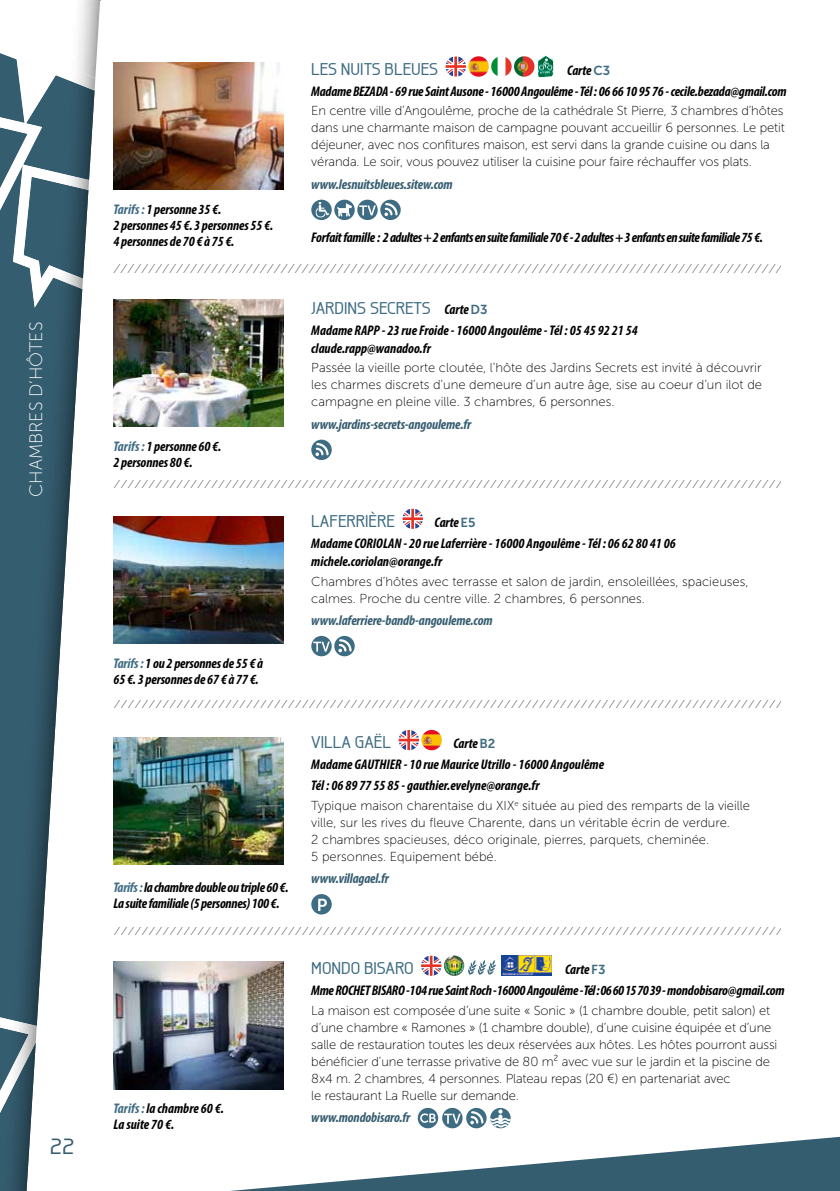
<style>
.page{position:relative;width:840px;height:1191px;background:#fff}
.page>*{position:absolute;margin:0;border:0;box-sizing:border-box;transform-origin:0 0}
.t1{font:500 22px "Galette";color:#355d70}
.t2{font:18px "Museo Sans 100";color:#fff}
.t3{font:500 17px "Galette";color:#3e6c83}
.t4{font:italic 700 condensed 14px/16px "Myriad Pro";letter-spacing:-.01em;color:#000}
.t5{font:italic 700 condensed 14px "Myriad Pro";letter-spacing:-.01em;color:#355d70}
.t6{font:italic 700 condensed 14px "Myriad Pro";letter-spacing:-.03em;color:#000}
.t7{font:13px/17px "Museo Sans 100";letter-spacing:-.01em;color:#000}
.s1{color:#3e6c83}
.s2{font-family:"Museo Sans 700";font-weight:400;font-style:normal;font-stretch:normal;font-size:13px;color:#3e6c83}
.s3{font-family:"Myriad Pro";font-weight:700;font-style:italic;font-stretch:condensed;font-size:14px;color:#000}
.s4{font-family:"Museo Sans 700";font-weight:400;font-size:13px}
</style>
<div class="page">
<img style="left:0;top:308px;width:82px;height:714px">
<img style="left:0;top:1113px;width:32px;height:78px">
<img style="left:0;top:1017px;width:37px;height:96px">
<img style="left:113px;top:308px;width:170px;height:119px">
<img style="left:113px;top:516px;width:170px;height:128px">
<img style="left:113px;top:737px;width:170px;height:128px">
<img style="left:113px;top:961px;width:170px;height:128px">
<svg style="left:230px;top:1136px;width:610px;height:55px"></svg>
<div style="left:311px;top:439px;width:20px;height:21px;background:#3e6c83;border-radius:50%"></div>
<svg style="left:314px;top:442px;width:15px;height:14px"></svg>
<svg style="left:402px;top:508px;width:20px;height:21px"></svg>
<div style="left:311px;top:636px;width:20px;height:20px;background:#3e6c83;border-radius:50%"></div>
<svg style="left:313px;top:641px;width:16px;height:10px"></svg>
<div style="left:334px;top:636px;width:20px;height:20px;background:#3e6c83;border-radius:50%"></div>
<svg style="left:337px;top:638px;width:15px;height:15px"></svg>
<svg style="left:398px;top:730px;width:21px;height:20px"></svg>
<img style="left:421px;top:730px;width:20px;height:20px">
<div style="left:311px;top:894px;width:20px;height:20px;background:#3e6c83;border-radius:50%"></div>
<svg style="left:318px;top:898px;width:9px;height:13px"></svg>
<svg style="left:114px;top:480px;width:666px;height:7px"></svg>
<svg style="left:114px;top:700px;width:666px;height:7px"></svg>
<svg style="left:114px;top:927px;width:666px;height:7px"></svg>
<svg style="left:0;top:0;width:780px;height:308px"></svg>
<svg style="left:421px;top:955px;width:20px;height:21px"></svg>
<img style="left:443px;top:955px;width:21px;height:21px">
<svg style="left:468px;top:960px;width:28px;height:14px"></svg>
<img style="left:501px;top:955px;width:50px;height:20px">
<svg style="left:417px;top:1107px;width:21px;height:21px"></svg>
<svg style="left:420px;top:1113px;width:15px;height:9px"></svg>
<svg style="left:442px;top:1107px;width:20px;height:21px"></svg>
<svg style="left:444px;top:1113px;width:16px;height:10px"></svg>
<svg style="left:466px;top:1107px;width:20px;height:21px"></svg>
<svg style="left:469px;top:1110px;width:15px;height:14px"></svg>
<svg style="left:490px;top:1109px;width:20px;height:19px"></svg>
<h2 class="t2" style="left:26px;top:497px;width:177px;rotate:-90deg">CHAMBRES D’HÔTES</h2>
<h1 class="t1" style="left:50px;top:1132px;width:26px">22</h1>
<p class="t4" style="left:113px;top:201px;width:161px"><span class="s1">Tarifs :</span> 1 personne 35 €.<br>2 personnes 45 €. 3 personnes 55 €.<br>4 personnes de 70 € à 75 €.</p>
<p class="t4" style="left:113px;top:438px;width:109px"><span class="s1">Tarifs :</span> 1 personne 60 €.<br>2 personnes 80 €.</p>
<p class="t4" style="left:113px;top:655px;width:151px"><span class="s1">Tarifs :</span> 1 ou 2 personnes de 55 € à<br>65 €. 3 personnes de 67 € à 77 €.</p>
<p class="t4" style="left:113px;top:879px;width:176px"><span class="s1">Tarifs :</span> la chambre double ou triple 60 €.<br>La suite familiale (5 personnes) 100 €.</p>
<p class="t4" style="left:113px;top:1100px;width:112px"><span class="s1">Tarifs :</span> la chambre 60 €.<br>La suite 70 €.</p>
<h3 class="t3" style="left:311px;top:58px;width:128px">LES NUITS BLEUES</h3>
<p class="t4" style="left:311px;top:59px;width:476px;line-height:20.8px;text-indent:256px">Carte <span class="s2">C3<br></span>Madame BEZADA - 69 rue Saint Ausone - 16000 Angoulême - Tél : 06 66 10 95 76 - cecile.bezada@gmail.com</p>
<p class="t7" style="left:311px;top:103px;width:475px">En centre ville d’Angoulême, proche de la cathédrale St Pierre, 3 chambres d’hôtes dans une charmante maison de campagne pouvant accueillir 6 personnes. Le petit déjeuner, avec nos confitures maison, est servi dans la grande cuisine ou dans la véranda. Le soir, vous pouvez utiliser la cuisine pour faire réchau-er vos plats.</p>
<p class="t5" style="left:311px;top:175px;width:143px">www.lesnuitsbleues.sitew.com</p>
<p class="t6" style="left:311px;top:228px;width:453px">Forfait famille : 2 adultes + 2 enfants en suite familiale 70 € - 2 adultes + 3 enfants en suite familiale 75 €.</p>
<h3 class="t3" style="left:311px;top:297px;width:178px">JARDINS SECRETS <span class="s3">Carte</span> <span class="s4">D3</span></h3>
<p class="t4" style="left:311px;top:320px;width:328px;line-height:18px">Madame RAPP - 23 rue Froide - 16000 Angoulême - Tél : 05 45 92 21 54 claude.rapp@wanadoo.fr</p>
<p class="t7" style="left:311px;top:359px;width:452px;text-align:justify">Passée la vieille porte cloutée, l’hôte des Jardins Secrets est invité à découvrir les charmes discrets d’une demeure d’un autre âge, sise au coeur d’un ilot de campagne en pleine ville. 3 chambres, 6 personnes.</p>
<p class="t5" style="left:311px;top:415px;width:161px">www.jardins-secrets-angouleme.fr</p>
<h3 class="t3" style="left:311px;top:510px;width:85px">LAFERRIÈRE</h3>
<p class="t4" style="left:311px;top:511px;width:366px;line-height:20.8px;text-indent:123px">Carte <span class="s2">E5<br></span>Madame CORIOLAN - 20 rue Laferrière - 16000 Angoulême - Tél : 06 62 80 41 06</p>
<p class="t4" style="left:311px;top:553px;width:132px">michele.coriolan@orange.fr</p>
<p class="t7" style="left:311px;top:573px;width:438px">Chambres d’hôtes avec terrasse et salon de jardin, ensoleillées, spacieuses, calmes. Proche du centre ville. 2 chambres, 6 personnes.</p>
<p class="t5" style="left:311px;top:612px;width:183px">www.laferriere-bandb-angouleme.com</p>
<h3 class="t3" style="left:311px;top:732px;width:81px">VILLA GAËL</h3>
<p class="t4" style="left:311px;top:733px;width:294px;line-height:20.8px;text-indent:142px">Carte <span class="s2">B2<br></span>Madame GAUTHIER - 10 rue Maurice Utrillo - 16000 Angoulême<br>Tél : 06 89 77 55 85 - gauthier.evelyne@orange.fr</p>
<p class="t7" style="left:311px;top:797px;width:440px">Typique maison charentaise du XIX<sup>e</sup> située au pied des remparts de la vieille ville, sur les rives du fleuve Charente, dans un véritable écrin de verdure.<br>2 chambres spacieuses, déco originale, pierres, parquets, cheminée.<br>5 personnes. Equipement bébé.</p>
<p class="t5" style="left:311px;top:870px;width:79px">www.villagael.fr</p>
<h3 class="t3" style="left:311px;top:957px;width:104px">MONDO BISARO</h3>
<p class="t4" style="left:311px;top:958px;width:474px;line-height:20.8px;text-indent:254px">Carte <span class="s2">F3<br></span>Mme ROCHET BISARO -104 rue Saint Roch -16000 Angoulême - Tél : 06 60 15 70 39 - mondobisaro@gmail.com</p>
<p class="t7" style="left:311px;top:1001px;width:467px">La maison est composée d’une suite « Sonic » (1 chambre double, petit salon) et d’une chambre « Ramones » (1 chambre double), d’une cuisine équipée et d’une salle de restauration toutes les deux réservées aux hôtes. Les hôtes pourront aussi bénéficier d’une terrasse privative de 80 m² avec vue sur le jardin et la piscine de 8x4 m. 2 chambres, 4 personnes. Plateau repas (20 €) en partenariat avec<br>le restaurant La Ruelle sur demande.</p>
<p class="t5" style="left:311px;top:1109px;width:100px">www.mondobisaro.fr</p>
</div>
